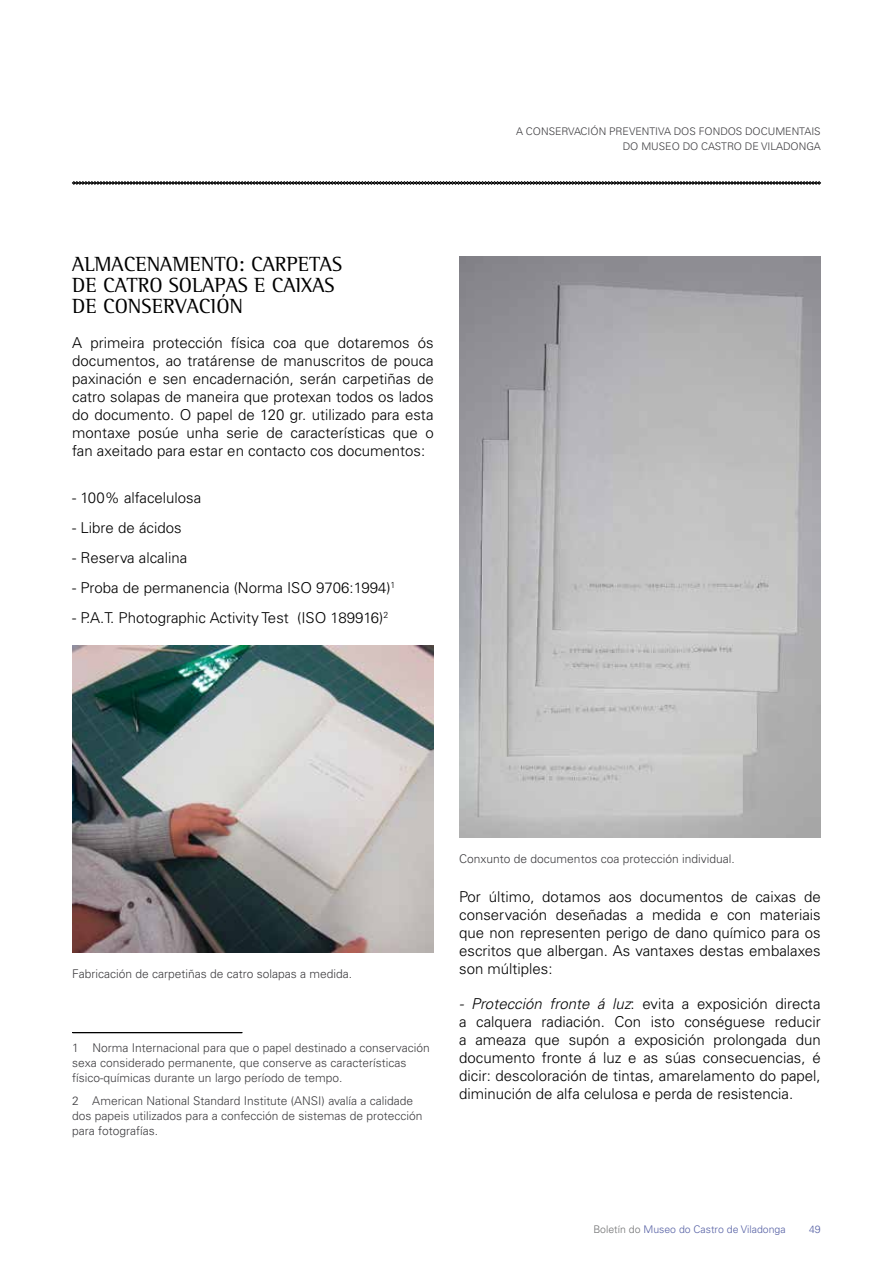
<style>
.page{position:relative;width:893px;height:1263px;background:#fff}
.page>*{position:absolute;margin:0;border:0;box-sizing:border-box;transform-origin:0 0}
.t1{font:21px/21px "Rotis Semi Serif";color:#000}
.t2{font:300 15px/18px "Univers LT Std";color:#000;text-align:justify}
.t3{font:300 12px/15px "Univers LT Std";color:#3e3d40}
.t4{font:300 10.5px/15px "Univers LT Std";color:#3e3d40;text-align:right}
.t5{font:300 10.5px "Univers LT Std";color:#5560a4}
.s1{font-style:italic}
.s2{color:#707172}
</style>
<div class="page">
<svg style="left:72px;top:181px;width:749px;height:4px;background:#616161"></svg>
<img style="left:72px;top:646px;width:362px;height:307px">
<svg style="left:72px;top:1032px;width:171px;height:1px"></svg>
<img style="left:459px;top:256px;width:362px;height:582px">
<h1 class="t1" style="left:72px;top:253px;width:271px">ALMACENAMENTO: CARPETAS<br>DE CATRO SOLAPAS E CAIXAS<br>DE CONSERVACIÓN</h1>
<p class="t2" style="left:72px;top:334px;width:363px">A primeira protección física coa que dotaremos ós documentos, ao tratárense de manuscritos de pouca paxinación e sen encadernación, serán carpetiñas de catro solapas de maneira que protexan todos os lados do documento. O papel de 120 gr. utilizado para esta montaxe posúe unha serie de características que o fan axeitado para estar en contacto cos documentos:</p>
<p class="t2" style="left:72px;top:489px;width:130px">- 100% alfacelulosa</p>
<p class="t2" style="left:72px;top:519px;width:111px">- Libre de ácidos</p>
<p class="t2" style="left:72px;top:549px;width:117px">- Reserva alcalina</p>
<p class="t2" style="left:72px;top:579px;width:325px">- Proba de permanencia (Norma ISO 9706:1994)<sup>1</sup></p>
<p class="t2" style="left:72px;top:609px;width:318px">- P.A.T. Photographic Activity Test (ISO 189916)<sup>2</sup></p>
<p class="t4" style="left:516px;top:124px;width:306px">A CONSERVACIÓN PREVENTIVA DOS FONDOS DOCUMENTAIS<br>DO MUSEO DO CASTRO DE VILADONGA</p>
<p class="t3" style="left:72px;top:966px;width:281px">Fabricación de carpetiñas de catro solapas a medida.</p>
<p class="t3" style="left:72px;top:1040px;width:359px">1 Norma Internacional para que o papel destinado a conservación sexa considerado permanente, que conserve as características físico-químicas durante un largo período de tempo.</p>
<p class="t3" style="left:72px;top:1094px;width:352px">2 American National Standard Institute (ANSI) avalía a calidade dos papeis utilizados para a confección de sistemas de protección para fotografías.</p>
<p class="t3" style="left:459px;top:851px;width:277px">Conxunto de documentos coa protección individual.</p>
<p class="t2" style="left:459px;top:888px;width:363px">Por último, dotamos aos documentos de caixas de conservación deseñadas a medida e con materiais que non representen perigo de dano químico para os escritos que albergan. As vantaxes destas embalaxes son múltiples:</p>
<p class="t2" style="left:459px;top:995px;width:363px"><span class="s1">- Protección fronte á luz</span>: evita a exposición directa a calquera radiación. Con isto conséguese reducir a ameaza que supón a exposición prolongada dun documento fronte á luz e as súas consecuencias, é dicir: descoloración de tintas, amarelamento do papel, diminución de alfa celulosa e perda de resistencia.</p>
<p class="t5" style="left:593px;top:1223px;width:194px"><span class="s2">Boletín do</span> Museo do Castro de Viladonga</p>
<p class="t5" style="left:809px;top:1223px;width:13px">49</p>
</div>
